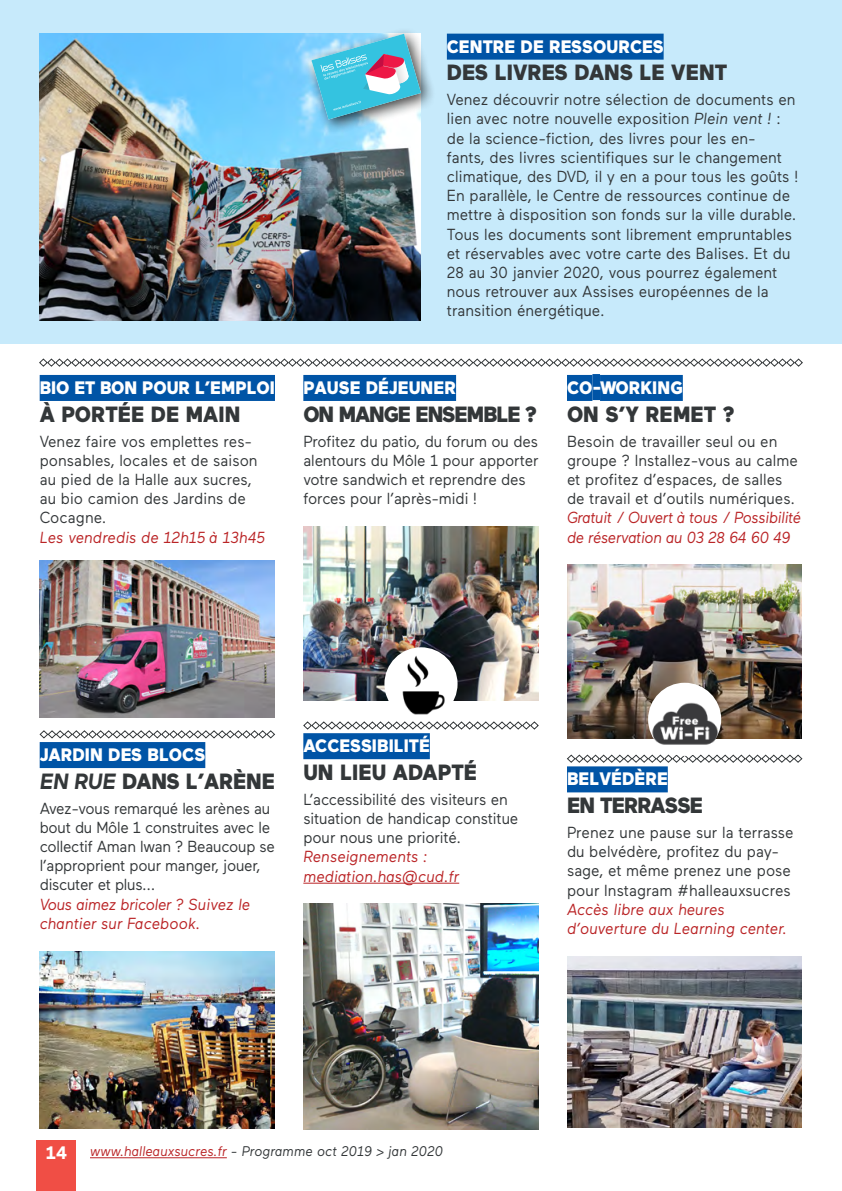
<style>
.page{position:relative;width:842px;height:1191px;background:#fff}
.page>*{position:absolute;margin:0;border:0;box-sizing:border-box;transform-origin:0 0}
.t1{font:900 22px "Maax";color:#333739;scale:.95 1}
.t2{font:900 22px "Maax";letter-spacing:-.05em;color:#333739;scale:.95 1}
.t3{font:900 22px "Maax";letter-spacing:-.04em;color:#333739;scale:.95 1}
.t4{font:900 18px "Maax";color:#fff;scale:.95 1}
.t5{font:700 18px "Maax";color:#fff}
.t6{font:16px/19.2px "Maax";color:#333739;scale:.95 1}
.t7{font:italic 16px/19.2px "Maax";color:#ba2426;scale:.95 1}
.t8{font:16px/19.2px "Maax";letter-spacing:-.02em;color:#333739;scale:.95 1}
.t9{font:italic 16px/19.2px "Maax";letter-spacing:-.02em;color:#ba2426;scale:.94 1}
.t10{font:italic 14px "Maax";color:#333739;scale:.95 1}
.s1{font-style:italic}
.s2{font-weight:700;font-style:italic}
.s3{color:#ba2426}
</style>
<div class="page">
<div style="left:37px;top:1140px;width:39px;height:51px;background:#f04e45"></div>
<hr style="left:90px;top:1157px;width:137px;height:1px;background:#ba2426">
<div style="left:0;top:0;width:842px;height:343px;background:#c7eafb"></div>
<div style="left:40px;top:375px;width:235px;height:26px;background:#0054a6"></div>
<svg style="left:39px;top:730px;width:236px;height:9px"></svg>
<div style="left:40px;top:742px;width:165px;height:26px;background:#0054a6"></div>
<img style="left:40px;top:560px;width:235px;height:157px">
<img style="left:40px;top:951px;width:235px;height:177px">
<div style="left:303px;top:375px;width:153px;height:26px;background:#0054a6"></div>
<svg style="left:303px;top:721px;width:236px;height:9px"></svg>
<div style="left:303px;top:733px;width:127px;height:26px;background:#0054a6"></div>
<hr style="left:303px;top:882px;width:156px;height:1px;background:#ba2426">
<img style="left:303px;top:527px;width:235px;height:173px">
<img style="left:303px;top:904px;width:235px;height:225px">
<div style="left:567px;top:375px;width:25px;height:26px;background:#0054a6"></div>
<div style="left:592px;top:374px;width:8px;height:26px;background:#0054a6"></div>
<div style="left:600px;top:375px;width:83px;height:26px;background:#0054a6"></div>
<svg style="left:567px;top:754px;width:236px;height:9px"></svg>
<div style="left:567px;top:766px;width:101px;height:26px;background:#0054a6"></div>
<img style="left:567px;top:565px;width:235px;height:173px">
<img style="left:567px;top:956px;width:235px;height:171px">
<svg style="left:39px;top:358px;width:764px;height:9px"></svg>
<img style="left:40px;top:34px;width:381px;height:286px">
<div style="left:447px;top:34px;width:217px;height:26px;background:#0054a6"></div>
<div style="left:384px;top:647px;width:74px;height:73px;background:#fff;border-radius:50%"></div>
<div style="left:648px;top:682px;width:73px;height:74px;background:#fff;border-radius:50%"></div>
<img style="left:392px;top:654px;width:55px;height:61px">
<img style="left:646px;top:694px;width:81px;height:51px">
<div style="left:304px;top:26px;width:133px;height:109px;background:#000;opacity:.75"></div>
<svg style="left:311px;top:34px;width:110px;height:85px;background:#7abfd6"></svg>
<p class="t4" style="left:40px;top:377px;width:249px">BIO ET BON POUR L’EMPLOI</p>
<h1 class="t1" style="left:40px;top:401px;width:213px">À PORTÉE DE MAIN</h1>
<p class="t6" style="left:40px;top:431px;width:231px">Venez faire vos emplettes res&shy;ponsables, locales et de saison au pied de la Halle aux sucres, au bio camion des Jardins de<br>Cocagne.</p>
<p class="t7" style="left:40px;top:527px;width:239px">Les vendredis de 12h15 à 13h45</p>
<p class="t4" style="left:447px;top:36px;width:230px">CENTRE DE RESSOURCES</p>
<h1 class="t1" style="left:447px;top:60px;width:297px">DES LIVRES DANS LE VENT</h1>
<p class="t6" style="left:447px;top:90px;width:372px">Venez découvrir notre sélection de documents en lien avec notre nouvelle exposition <span class="s1">Plein vent !</span> : de la science-fiction, des livres pour les en-<br>fants, des livres scientifiques sur le changement climatique, des DVD, il y en a pour tous les goûts !<br>En parallèle, le Centre de ressources continue de mettre à disposition son fonds sur la ville durable.<br>Tous les documents sont librement empruntables et réservables avec votre carte des Balises. Et du 28 au 30 janvier 2020, vous pourrez également nous retrouver aux Assises européennes de la transition énergétique.</p>
<p class="t4" style="left:303px;top:377px;width:162px">PAUSE DÉJEUNER</p>
<h1 class="t2" style="left:303px;top:401px;width:247px">ON MANGE ENSEMBLE ?</h1>
<p class="t6" style="left:303px;top:431px;width:249px">Profitez du patio, du forum ou des alentours du Môle 1 pour apporter votre sandwich et reprendre des forces pour l’après-midi !</p>
<p class="t4" style="left:567px;top:377px;width:123px">CO-WORKING</p>
<h1 class="t1" style="left:567px;top:401px;width:178px">ON S’Y REMET ?</h1>
<p class="t6" style="left:567px;top:431px;width:245px">Besoin de travailler seul ou en groupe ? Installez-vous au calme et profitez d’espaces, de salles de travail et d’outils numériques.</p>
<p class="t9" style="left:567px;top:508px;width:251px">Gratuit / Ouvert à tous / Possibilité de réservation au 03 28 64 60 49</p>
<p class="t4" style="left:40px;top:744px;width:176px">JARDIN DES BLOCS</p>
<h1 class="t1" style="left:40px;top:768px;width:249px"><span class="s2">EN RUE</span> DANS L’ARÈNE</h1>
<p class="t8" style="left:40px;top:798px;width:249px">Avez-vous remarqué les arènes au bout du Môle 1 construites avec le collectif Aman Iwan ? Beaucoup se l’approprient pour manger, jouer, discuter et plus...</p>
<p class="t7" style="left:40px;top:894px;width:223px">Vous aimez bricoler ? Suivez le chantier sur Facebook.</p>
<p class="t4" style="left:303px;top:735px;width:135px">ACCESSIBILITÉ</p>
<h1 class="t1" style="left:303px;top:759px;width:184px">UN LIEU ADAPTÉ</h1>
<p class="t6" style="left:303px;top:790px;width:228px">L’accessibilité des visiteurs en situation de handicap constitue pour nous une priorité.</p>
<p class="t7" style="left:303px;top:847px;width:166px">Renseignements : mediation.has@cud.fr</p>
<p class="t4" style="left:567px;top:769px;width:108px">BELVÉDÈRE</p>
<h1 class="t3" style="left:567px;top:793px;width:145px">EN TERRASSE</h1>
<p class="t6" style="left:567px;top:823px;width:240px">Prenez une pause sur la terrasse du belvédère, profitez du pay&shy;sage, et même prenez une pose pour Instagram #halleauxsucres</p>
<p class="t7" style="left:567px;top:899px;width:233px">Accès libre aux heures d’ouverture du Learning center.</p>
<p class="t5" style="left:46px;top:1143px;width:23px">14</p>
<p class="t10" style="left:90px;top:1144px;width:373px"><span class="s3">www.halleauxsucres.fr</span> - Programme oct 2019 &gt; jan 2020</p>
</div>
